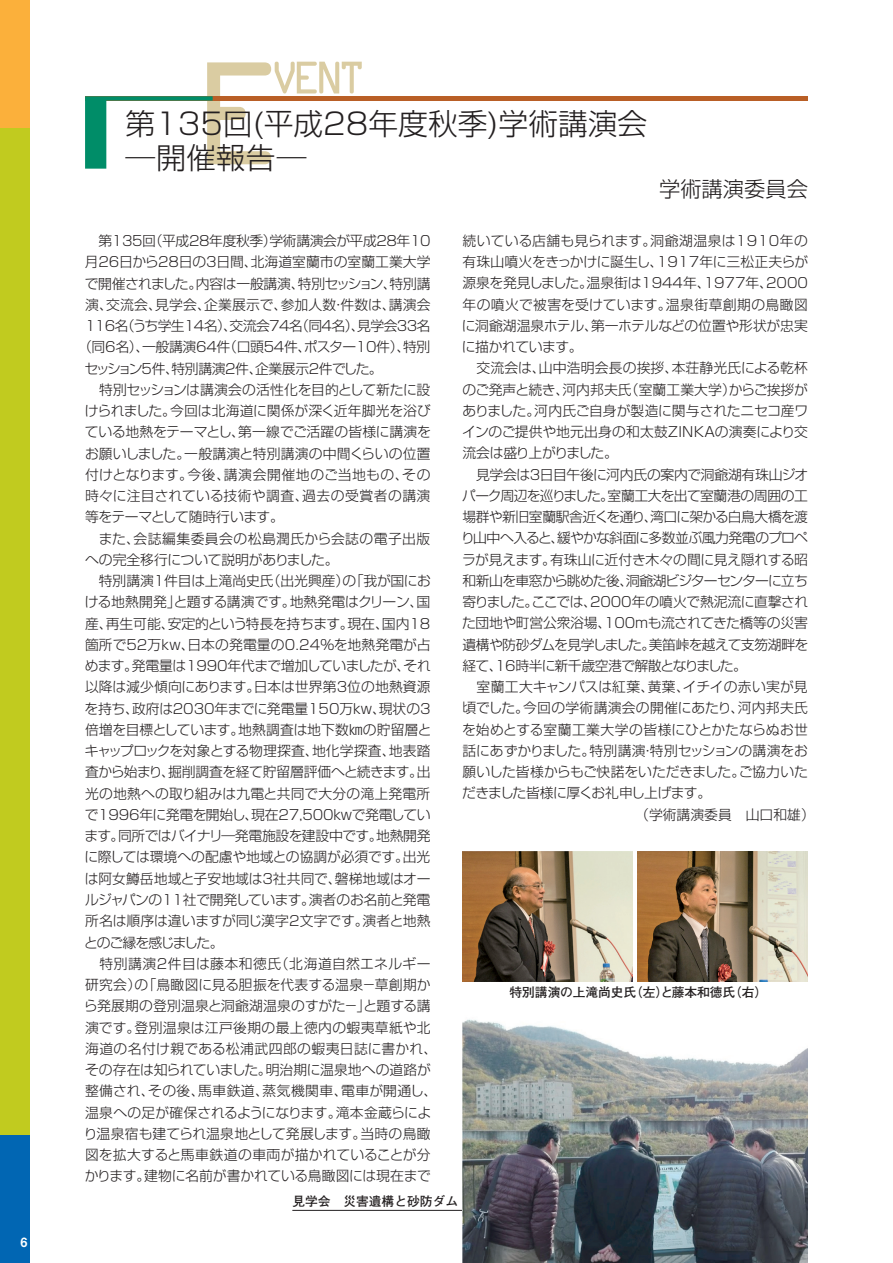
<style>
.page{position:relative;width:893px;height:1263px;background:#fff}
.page>*{position:absolute;margin:0;border:0;box-sizing:border-box;transform-origin:0 0}
.t1{font:300 29.7px/34px "Shin Go Pro";color:#231f20}
.t2{font:300 21.3px "Shin Go Pro";color:#231f20}
.t3{font:300 13.8px "Shin Go Pro";letter-spacing:-.015em;color:#231f20}
.t4{font:300 13.8px "Shin Go Pro";letter-spacing:.01em;color:#231f20}
.t5{font:300 13.8px "Shin Go Pro";letter-spacing:.005em;color:#231f20}
.t6{font:300 13.8px "Shin Go Pro";letter-spacing:-.045em;color:#231f20}
.t7{font:300 13.8px "Shin Go Pro";letter-spacing:.03em;color:#231f20}
.t8{font:300 13.8px "Shin Go Pro";letter-spacing:.02em;color:#231f20}
.t9{font:300 13.8px "Shin Go Pro";letter-spacing:.015em;color:#231f20}
.t10{font:300 13.8px "Shin Go Pro";letter-spacing:.025em;color:#231f20}
.t11{font:300 13.8px "Shin Go Pro";letter-spacing:-.055em;color:#231f20}
.t12{font:300 13.8px "Shin Go Pro";letter-spacing:-.05em;color:#231f20}
.t13{font:300 13.8px "Shin Go Pro";letter-spacing:-.035em;color:#231f20}
.t14{font:300 13.8px "Shin Go Pro";letter-spacing:-.04em;color:#231f20}
.t15{font:300 13.8px "Shin Go Pro";letter-spacing:.04em;color:#231f20}
.t16{font:300 13.8px "Shin Go Pro";letter-spacing:-.09em;color:#231f20}
.t17{font:700 12.75px "Futo Go B101 Pro";color:#231f20}
.t18{font:12.75px "Midashi Go Pro MB31";color:#fff}
</style>
<div class="page">
<div style="left:0;top:0;width:30px;height:1263px;background:#c1cb1f"></div>
<div style="left:0;top:1135px;width:30px;height:128px;background:#0166b3"></div>
<div style="left:0;top:0;width:30px;height:128px;background:#fbb03b"></div>
<hr style="left:292px;top:1210px;width:187px;height:1px;background:#231f20">
<div style="left:85px;top:96px;width:723px;height:5px;background:#b95f26"></div>
<svg style="left:85px;top:62px;width:277px;height:107px"></svg>
<img style="left:462px;top:1019px;width:346px;height:244px">
<img style="left:462px;top:852px;width:170px;height:129px">
<img style="left:638px;top:852px;width:170px;height:129px">
<p class="t18" style="left:21px;top:1231px;width:9px">6</p>
<h1 class="t1" style="left:125px;top:103px;width:523px">第135回(平成28年度秋季)学術講演会─開催報告─</h1>
<h2 class="t2" style="left:659px;top:172px;width:150px">学術講演委員会</h2>
<p class="t3" style="left:85px;top:229px;width:347px">　第135回（平成28年度秋季）学術講演会が平成28年10</p>
<p class="t3" style="left:85px;top:251px;width:347px">月26日から28日の3日間、北海道室蘭市の室蘭工業大学</p>
<p class="t3" style="left:85px;top:272px;width:347px">で開催されました。内容は一般講演、特別セッション、特別講</p>
<p class="t4" style="left:85px;top:293px;width:347px">演、交流会、見学会、企業展示で、参加人数・件数は、講演会</p>
<p class="t6" style="left:85px;top:314px;width:347px">116名（うち学生14名）、交流会74名（同4名）、見学会33名</p>
<p class="t3" style="left:78px;top:336px;width:354px">（同6名）、一般講演64件（口頭54件、ポスター10件）、特別</p>
<p class="t3" style="left:85px;top:357px;width:300px">セッション5件、特別講演2件、企業展示2件でした。</p>
<p class="t3" style="left:85px;top:378px;width:347px">　特別セッションは講演会の活性化を目的として新たに設</p>
<p class="t3" style="left:85px;top:399px;width:348px">けられました。今回は北海道に関係が深く近年脚光を浴び</p>
<p class="t3" style="left:85px;top:421px;width:348px">ている地熱をテーマとし、第一線でご活躍の皆様に講演を</p>
<p class="t9" style="left:85px;top:442px;width:347px">お願いしました。一般講演と特別講演の中間くらいの位置</p>
<p class="t10" style="left:85px;top:463px;width:347px">付けとなります。今後、講演会開催地のご当地もの、その</p>
<p class="t10" style="left:85px;top:484px;width:347px">時々に注目されている技術や調査、過去の受賞者の講演</p>
<p class="t3" style="left:85px;top:506px;width:200px">等をテーマとして随時行います。</p>
<p class="t7" style="left:85px;top:527px;width:347px">　また、会誌編集委員会の松島潤氏から会誌の電子出版</p>
<p class="t3" style="left:85px;top:548px;width:255px">への完全移行について説明がありました。</p>
<p class="t3" style="left:85px;top:570px;width:347px">　特別講演1件目は上滝尚史氏（出光興産）の「我が国にお</p>
<p class="t3" style="left:85px;top:591px;width:347px">ける地熱開発」と題する講演です。地熱発電はクリーン、国</p>
<p class="t3" style="left:85px;top:612px;width:347px">産、再生可能、安定的という特長を持ちます。現在、国内18</p>
<p class="t4" style="left:85px;top:633px;width:347px">箇所で52万kw、日本の発電量の0.24％を地熱発電が占</p>
<p class="t3" style="left:85px;top:655px;width:347px">めます。発電量は1990年代まで増加していましたが、それ</p>
<p class="t5" style="left:85px;top:676px;width:347px">以降は減少傾向にあります。日本は世界第3位の地熱資源</p>
<p class="t3" style="left:85px;top:697px;width:347px">を持ち、政府は2030年までに発電量150万kw、現状の3</p>
<p class="t3" style="left:85px;top:718px;width:348px">倍増を目標としています。地熱調査は地下数㎞の貯留層と</p>
<p class="t3" style="left:85px;top:740px;width:347px">キャップロックを対象とする物理探査、地化学探査、地表踏</p>
<p class="t3" style="left:85px;top:761px;width:347px">査から始まり、掘削調査を経て貯留層評価へと続きます。出</p>
<p class="t9" style="left:85px;top:782px;width:347px">光の地熱への取り組みは九電と共同で大分の滝上発電所</p>
<p class="t3" style="left:85px;top:803px;width:347px">で1996年に発電を開始し、現在27,500kwで発電してい</p>
<p class="t13" style="left:85px;top:825px;width:348px">ます。同所ではバイナリ―発電施設を建設中です。地熱開発</p>
<p class="t3" style="left:85px;top:846px;width:347px">に際しては環境への配慮や地域との協調が必須です。出光</p>
<p class="t5" style="left:85px;top:867px;width:347px">は阿女鱒岳地域と子安地域は3社共同で、磐梯地域はオー</p>
<p class="t3" style="left:85px;top:888px;width:347px">ルジャパンの11社で開発しています。演者のお名前と発電</p>
<p class="t3" style="left:85px;top:910px;width:347px">所名は順序は違いますが同じ漢字2文字です。演者と地熱</p>
<p class="t16" style="left:84px;top:931px;width:141px">とのご縁を感じました。</p>
<p class="t15" style="left:85px;top:952px;width:347px">　特別講演2件目は藤本和徳氏（北海道自然エネルギー</p>
<p class="t4" style="left:85px;top:973px;width:347px">研究会）の「鳥瞰図に見る胆振を代表する温泉−草創期か</p>
<p class="t4" style="left:84px;top:995px;width:348px">ら発展期の登別温泉と洞爺湖温泉のすがた−」と題する講</p>
<p class="t10" style="left:85px;top:1016px;width:347px">演です。登別温泉は江戸後期の最上徳内の蝦夷草紙や北</p>
<p class="t8" style="left:85px;top:1037px;width:354px">海道の名付け親である松浦武四郎の蝦夷日誌に書かれ、</p>
<p class="t3" style="left:85px;top:1058px;width:347px">その存在は知られていました。明治期に温泉地への道路が</p>
<p class="t7" style="left:85px;top:1080px;width:354px">整備され、その後、馬車鉄道、蒸気機関車、電車が開通し、</p>
<p class="t3" style="left:85px;top:1101px;width:348px">温泉への足が確保されるようになります。滝本金蔵らによ</p>
<p class="t3" style="left:84px;top:1122px;width:348px">り温泉宿も建てられ温泉地として発展します。当時の鳥瞰</p>
<p class="t9" style="left:85px;top:1143px;width:347px">図を拡大すると馬車鉄道の車両が描かれていることが分</p>
<p class="t3" style="left:85px;top:1165px;width:347px">かります。建物に名前が書かれている鳥瞰図には現在まで</p>
<p class="t8" style="left:462px;top:229px;width:347px">続いている店舗も見られます。洞爺湖温泉は1910年の</p>
<p class="t3" style="left:462px;top:250px;width:347px">有珠山噴火をきっかけに誕生し、1917年に三松正夫らが</p>
<p class="t3" style="left:462px;top:272px;width:347px">源泉を発見しました。温泉街は1944年、1977年、2000</p>
<p class="t7" style="left:462px;top:293px;width:347px">年の噴火で被害を受けています。温泉街草創期の鳥瞰図</p>
<p class="t3" style="left:462px;top:314px;width:347px">に洞爺湖温泉ホテル、第一ホテルなどの位置や形状が忠実</p>
<p class="t13" style="left:462px;top:335px;width:122px">に描かれています。</p>
<p class="t4" style="left:462px;top:357px;width:347px">　交流会は、山中浩明会長の挨拶、本荘静光氏による乾杯</p>
<p class="t5" style="left:462px;top:378px;width:347px">のご発声と続き、河内邦夫氏（室蘭工業大学）からご挨拶が</p>
<p class="t3" style="left:462px;top:399px;width:347px">ありました。河内氏ご自身が製造に関与されたニセコ産ワ</p>
<p class="t4" style="left:462px;top:420px;width:347px">インのご提供や地元出身の和太鼓ZINKAの演奏により交</p>
<p class="t16" style="left:462px;top:442px;width:157px">流会は盛り上がりました。</p>
<p class="t3" style="left:462px;top:463px;width:347px">　見学会は3日目午後に河内氏の案内で洞爺湖有珠山ジオ</p>
<p class="t6" style="left:462px;top:484px;width:347px">パーク周辺を巡りました。室蘭工大を出て室蘭港の周囲の工</p>
<p class="t6" style="left:462px;top:505px;width:347px">場群や新旧室蘭駅舎近くを通り、湾口に架かる白鳥大橋を渡</p>
<p class="t14" style="left:461px;top:527px;width:348px">り山中へ入ると、緩やかな斜面に多数並ぶ風力発電のプロペ</p>
<p class="t3" style="left:462px;top:548px;width:347px">ラが見えます。有珠山に近付き木々の間に見え隠れする昭</p>
<p class="t11" style="left:462px;top:569px;width:347px">和新山を車窓から眺めた後、洞爺湖ビジターセンターに立ち</p>
<p class="t3" style="left:462px;top:590px;width:347px">寄りました。ここでは、2000年の噴火で熱泥流に直撃され</p>
<p class="t3" style="left:462px;top:612px;width:347px">た団地や町営公衆浴場、100mも流されてきた橋等の災害</p>
<p class="t11" style="left:462px;top:633px;width:347px">遺構や防砂ダムを見学しました。美笛峠を越えて支笏湖畔を</p>
<p class="t12" style="left:462px;top:654px;width:286px">経て、16時半に新千歳空港で解散となりました。</p>
<p class="t5" style="left:462px;top:675px;width:347px">　室蘭工大キャンパスは紅葉、黄葉、イチイの赤い実が見</p>
<p class="t8" style="left:462px;top:697px;width:347px">頃でした。今回の学術講演会の開催にあたり、河内邦夫氏</p>
<p class="t5" style="left:462px;top:718px;width:347px">を始めとする室蘭工業大学の皆様にひとかたならぬお世</p>
<p class="t3" style="left:462px;top:739px;width:347px">話にあずかりました。特別講演・特別セッションの講演をお</p>
<p class="t3" style="left:462px;top:761px;width:347px">願いした皆様からもご快諾をいただきました。ご協力いた</p>
<p class="t12" style="left:462px;top:782px;width:251px">だきました皆様に厚くお礼申し上げます。</p>
<p class="t3" style="left:635px;top:803px;width:181px">（学術講演委員　山口和雄）</p>
<p class="t17" style="left:509px;top:982px;width:260px">特別講演の上滝尚史氏（左）と藤本和徳氏（右）</p>
<p class="t17" style="left:292px;top:1191px;width:167px">見学会　災害遺構と砂防ダム</p>
</div>
